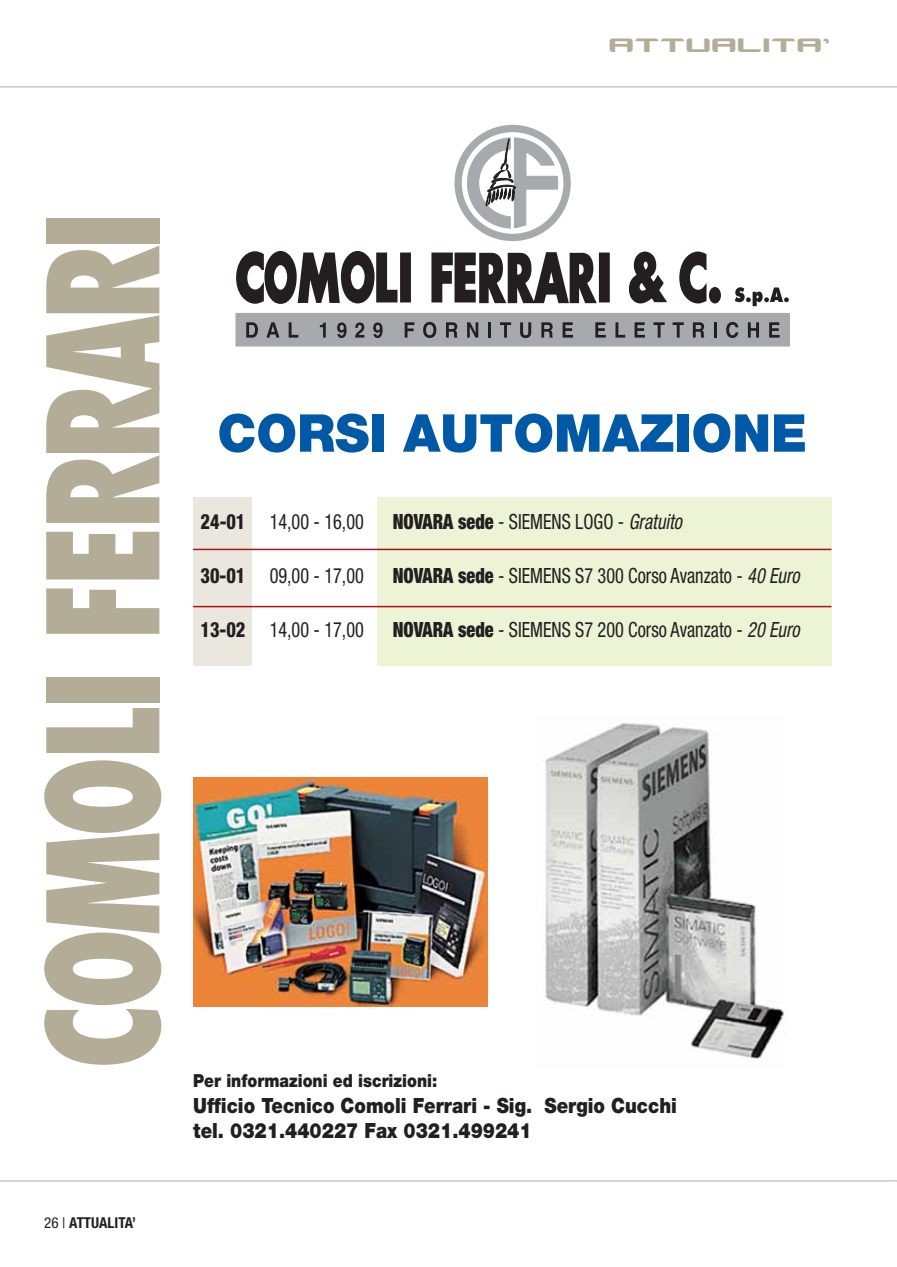
<style>
.page{position:relative;width:897px;height:1267px;background:#fff}
.page>*{position:absolute;margin:0;border:0;box-sizing:border-box;transform-origin:0 0}
.t1{font:800 condensed 150px "Futura Std";letter-spacing:-.05em;color:#b3ac96;scale:.84 1}
.t2{font:900 52.2px "Helvetica Neue LT Std";color:#0059a7}
.t3{font:27px "Xenotron Broadstroke";color:#b3ac96}
.t4{font:condensed 21px "Helvetica Neue LT Std";color:#231f20;scale:.87 1}
.t5{font:900 21px/25.2px "Helvetica Neue LT Std";color:#231f20;scale:.87 1}
.t6{font:900 18px "Helvetica Neue LT Std";color:#231f20;scale:.87 1}
.t7{font:700 condensed 15px "Helvetica Neue LT Std";color:#231f20}
.s1{font-weight:400}
.s2{font-weight:800}
.s3{font-weight:900}
.s4{font-style:italic}
</style>
<div class="page">
<hr style="left:0;top:86px;width:895px;height:2px;background:#c6c8ca">
<hr style="left:0;top:1180px;width:895px;height:1px;background:#c6c8ca">
<div style="left:377px;top:497px;width:454px;height:168px;background:#edf3d5"></div>
<div style="left:454px;top:125px;width:116px;height:116px;border:7px solid #a7a9ac;border-radius:50%"></div>
<div style="left:401px;top:254px;width:9px;height:47px;background:#231f20"></div>
<div style="left:400px;top:252px;width:11px;height:50px;border:2px solid #231f20"></div>
<div style="left:600px;top:254px;width:8px;height:47px;background:#231f20"></div>
<div style="left:599px;top:252px;width:10px;height:50px;border:2px solid #231f20"></div>
<svg style="left:628px;top:251px;width:39px;height:53px"></svg>
<svg style="left:679px;top:251px;width:28px;height:53px"></svg>
<div style="left:709px;top:288px;width:11px;height:14px;background:#231f20;border-radius:50%"></div>
<div style="left:708px;top:287px;width:12px;height:16px;border:2px solid #231f20;border-radius:50%"></div>
<svg style="left:734px;top:287px;width:54px;height:19px"></svg>
<svg style="left:236px;top:251px;width:162px;height:53px"></svg>
<svg style="left:431px;top:252px;width:166px;height:52px"></svg>
<div style="left:236px;top:313px;width:553px;height:33px;background:#a7a9ac"></div>
<svg style="left:246px;top:322px;width:12px;height:15px"></svg>
<svg style="left:266px;top:322px;width:13px;height:15px"></svg>
<svg style="left:288px;top:322px;width:10px;height:15px"></svg>
<svg style="left:320px;top:322px;width:6px;height:15px"></svg>
<svg style="left:337px;top:322px;width:9px;height:16px"></svg>
<svg style="left:355px;top:322px;width:9px;height:15px"></svg>
<svg style="left:373px;top:322px;width:9px;height:16px"></svg>
<svg style="left:404px;top:322px;width:10px;height:15px"></svg>
<svg style="left:423px;top:322px;width:13px;height:16px"></svg>
<svg style="left:446px;top:322px;width:11px;height:15px"></svg>
<svg style="left:467px;top:322px;width:11px;height:15px"></svg>
<hr style="left:488px;top:322px;width:3px;height:15px;background:#231f20">
<svg style="left:500px;top:322px;width:11px;height:15px"></svg>
<svg style="left:520px;top:322px;width:11px;height:16px"></svg>
<svg style="left:541px;top:322px;width:12px;height:15px"></svg>
<svg style="left:562px;top:322px;width:11px;height:15px"></svg>
<svg style="left:595px;top:322px;width:10px;height:15px"></svg>
<svg style="left:615px;top:322px;width:10px;height:15px"></svg>
<svg style="left:634px;top:322px;width:11px;height:15px"></svg>
<svg style="left:653px;top:322px;width:11px;height:15px"></svg>
<svg style="left:672px;top:322px;width:11px;height:15px"></svg>
<svg style="left:692px;top:322px;width:12px;height:15px"></svg>
<hr style="left:713px;top:322px;width:3px;height:15px;background:#231f20">
<svg style="left:726px;top:322px;width:12px;height:16px"></svg>
<svg style="left:747px;top:322px;width:11px;height:15px"></svg>
<svg style="left:769px;top:322px;width:10px;height:15px"></svg>
<svg style="left:467px;top:137px;width:91px;height:92px"></svg>
<div style="left:193px;top:497px;width:58px;height:168px;background:#eae7de"></div>
<hr style="left:193px;top:548px;width:638px;height:2px;background:#b01016">
<hr style="left:193px;top:606px;width:638px;height:1px;background:#b01016">
<img style="left:193px;top:777px;width:294px;height:229px">
<img style="left:545px;top:723px;width:240px;height:336px">
<p class="t3" style="left:609px;top:27px;width:223px">ATTUALITA’</p>
<h1 class="t1" style="left:20px;top:1069px;width:1024px;rotate:-90deg">COMOLI FERRARI</h1>
<p class="t7" style="left:44px;top:1217px;width:93px"><span class="s1">26 |</span> ATTUALITA’</p>
<h2 class="t2" style="left:217px;top:414px;width:591px">CORSI AUTOMAZIONE</h2>
<p class="t4" style="left:201px;top:514px;width:189px"><span class="s2">24-01</span> 14,00 - 16,00</p>
<p class="t4" style="left:393px;top:514px;width:334px"><span class="s3">NOVARA sede</span> - SIEMENS LOGO - <span class="s4">Gratuito</span></p>
<p class="t4" style="left:201px;top:568px;width:189px"><span class="s2">30-01</span> 09,00 - 17,00</p>
<p class="t4" style="left:393px;top:568px;width:469px"><span class="s3">NOVARA sede</span> - SIEMENS S7 300 Corso Avanzato - <span class="s4">40 Euro</span></p>
<p class="t4" style="left:201px;top:622px;width:189px"><span class="s2">13-02</span> 14,00 - 17,00</p>
<p class="t4" style="left:393px;top:622px;width:469px"><span class="s3">NOVARA sede</span> - SIEMENS S7 200 Corso Avanzato - <span class="s4">20 Euro</span></p>
<p class="t6" style="left:193px;top:1074px;width:282px">Per informazioni ed iscrizioni:</p>
<p class="t5" style="left:193px;top:1094px;width:557px">Ufficio Tecnico Comoli Ferrari - Sig. Sergio Cucchi tel. 0321.440227 Fax 0321.499241</p>
</div>
